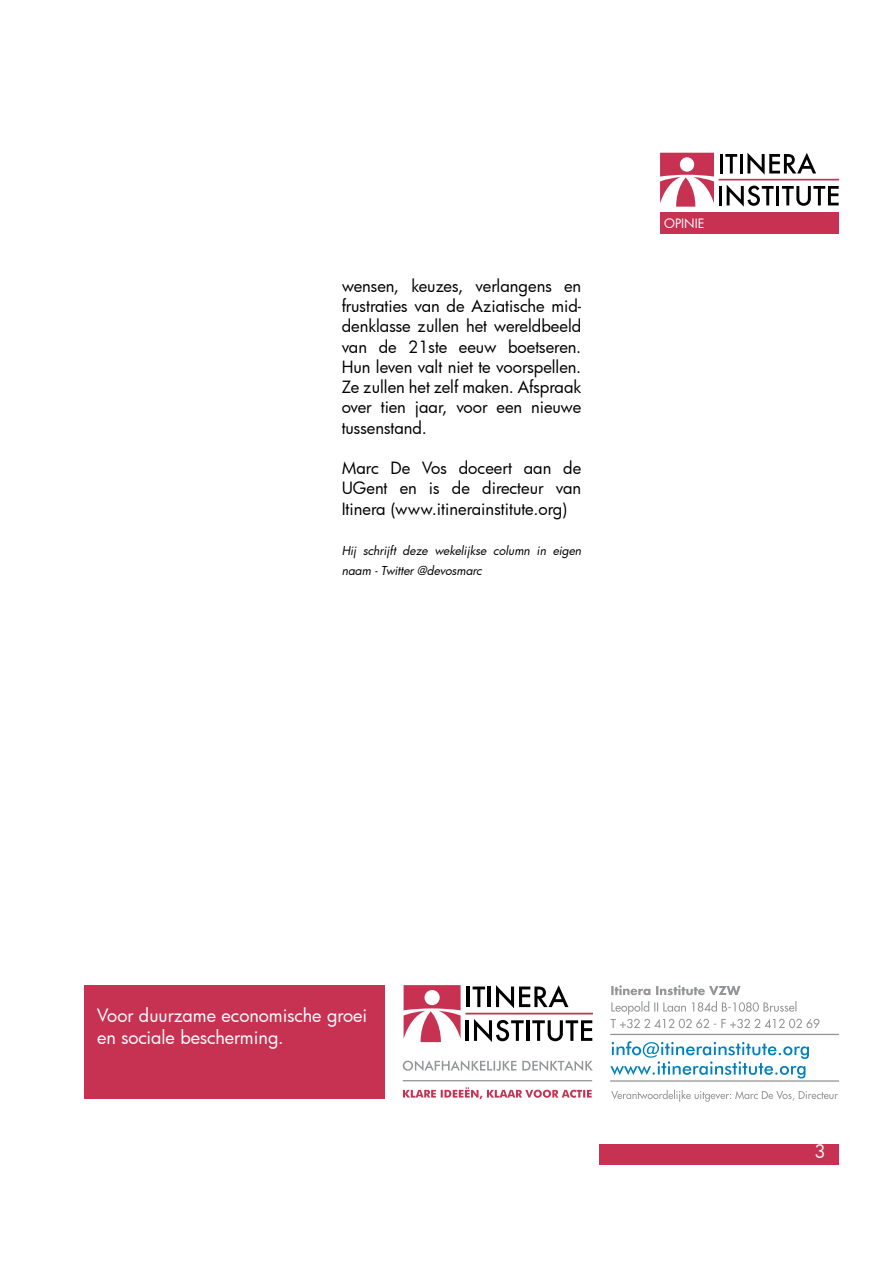
<style>
.page{position:relative;width:893px;height:1263px;background:#fff}
.page>*{position:absolute;margin:0;border:0;box-sizing:border-box;transform-origin:0 0}
.t1{font:18px/21.6px "Futura";color:#fff}
.t2{font:16.5px/20.2px "Futura";letter-spacing:-.005em;color:#000;text-align:justify}
.t3{font:12.6px "Futura";color:#fff}
.t4{font:italic 12px/20.2px "Futura";color:#000}
</style>
<div class="page">
<svg style="left:660px;top:153px;width:54px;height:54px"></svg>
<hr style="left:720px;top:154px;width:3px;height:19px;background:#000">
<svg style="left:725px;top:154px;width:12px;height:19px"></svg>
<hr style="left:740px;top:154px;width:3px;height:19px;background:#000">
<svg style="left:747px;top:153px;width:69px;height:22px"></svg>
<hr style="left:719px;top:186px;width:3px;height:19px;background:#000">
<svg style="left:727px;top:185px;width:47px;height:22px"></svg>
<hr style="left:776px;top:186px;width:3px;height:19px;background:#000">
<svg style="left:782px;top:186px;width:57px;height:20px"></svg>
<div style="left:719px;top:179px;width:120px;height:1px;border:1px solid #c83252"></div>
<div style="left:660px;top:212px;width:179px;height:22px;background:#c83252"></div>
<div style="left:599px;top:1144px;width:240px;height:21px;background:#c83252"></div>
<div style="left:84px;top:985px;width:300px;height:114px;background:#c83252"></div>
<hr style="left:610px;top:1080px;width:229px;height:2px;background:#939597">
<hr style="left:610px;top:1034px;width:229px;height:1px;background:#939597">
<svg style="left:611px;top:1090px;width:227px;height:12px"></svg>
<svg style="left:610px;top:1041px;width:199px;height:37px"></svg>
<svg style="left:610px;top:1001px;width:209px;height:27px"></svg>
<svg style="left:611px;top:985px;width:129px;height:10px"></svg>
<svg style="left:404px;top:985px;width:57px;height:57px"></svg>
<hr style="left:467px;top:986px;width:3px;height:21px;background:#000">
<svg style="left:473px;top:986px;width:12px;height:21px"></svg>
<hr style="left:488px;top:986px;width:3px;height:21px;background:#000">
<svg style="left:496px;top:985px;width:72px;height:23px"></svg>
<hr style="left:466px;top:1020px;width:3px;height:21px;background:#000">
<svg style="left:474px;top:1019px;width:50px;height:23px"></svg>
<hr style="left:526px;top:1020px;width:3px;height:21px;background:#000">
<svg style="left:532px;top:1020px;width:60px;height:21px"></svg>
<div style="left:466px;top:1013px;width:127px;height:1px;border:1px solid #c83252"></div>
<hr style="left:403px;top:1080px;width:189px;height:1px;background:#939597">
<svg style="left:403px;top:1060px;width:190px;height:11px"></svg>
<svg style="left:403px;top:1087px;width:189px;height:12px"></svg>
<p class="t2" style="left:342px;top:277px;width:241px">wensen, keuzes, verlangens en frustraties van de Aziatische mid&shy;denklasse zullen het wereldbeeld van de 21ste eeuw boetseren.<br>Hun leven valt niet te voorspellen.<br>Ze zullen het zelf maken. Afspraak over tien jaar, voor een nieuwe tussenstand.</p>
<p class="t2" style="left:342px;top:459px;width:241px">Marc De Vos doceert aan de UGent en is de directeur van Itinera (www.itinerainstitute.org)</p>
<p class="t4" style="left:342px;top:541px;width:241px">Hij schrijft deze wekelijkse column in eigen naam - Twitter @devosmarc</p>
<p class="t3" style="left:664px;top:217px;width:42px">OPINIE</p>
<p class="t1" style="left:97px;top:1006px;width:271px">Voor duurzame economische groei en sociale bescherming.</p>
<p class="t1" style="left:814px;top:1141px;width:13px">3</p>
</div>
